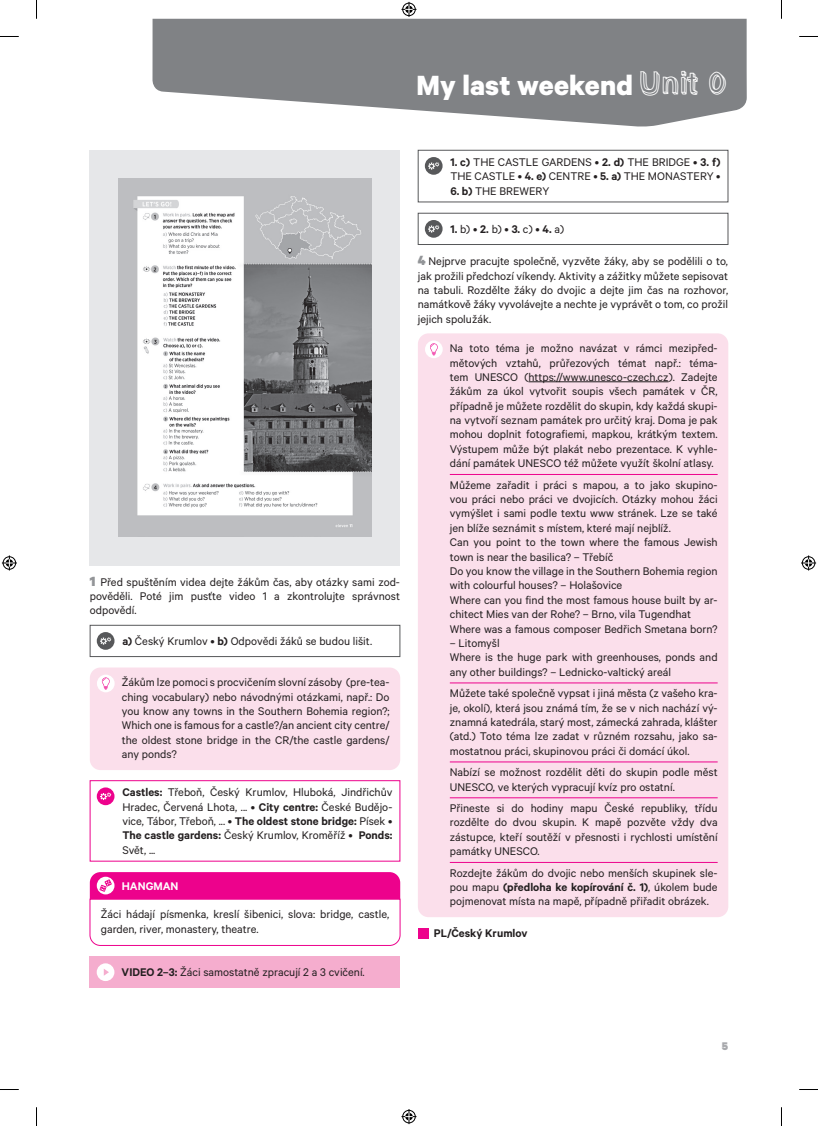
<style>
.page{position:relative;width:818px;height:1126px;background:#fff}
.page>*{position:absolute;margin:0;border:0;box-sizing:border-box;transform-origin:0 0}
.t1{font:700 31.25px "Calibre";letter-spacing:.005em;color:#fff}
.t2{font:12.5px/14.4px "Calibre";color:#231f20;text-align:justify}
.t3{font:600 12.5px "Calibre";color:#231f20}
.t4{font:600 12.5px "Calibre";color:#fff}
.t5{font:900 12.5px "Calibre";color:#a8a9ad}
.s1{font-family:"Pastel Block";font-weight:400;font-size:28.75px}
.s2{font-weight:900;font-size:15px;color:#939598}
.s3{font-weight:600}
</style>
<div class="page">
<svg style="left:152px;top:19px;width:594px;height:108px;fill:#808285"></svg>
<div style="left:90px;top:150px;width:310px;height:415px;background:#e6e7e9"></div>
<img style="left:118px;top:178px;width:253px;height:358px">
<div style="left:90px;top:956px;width:309px;height:32px;background:#f5adce"></div>
<div style="left:97px;top:963px;width:17px;height:17px;background:#fff;border-radius:50%"></div>
<svg style="left:104px;top:969px;width:5px;height:6px"></svg>
<div style="left:417px;top:150px;width:310px;height:52px;border:1px solid #57585a"></div>
<div style="left:424px;top:157px;width:18px;height:18px;background:#57585a;border-radius:50%"></div>
<svg style="left:428px;top:162px;width:11px;height:8px"></svg>
<div style="left:417px;top:213px;width:310px;height:32px;border:1px solid #57585a"></div>
<div style="left:424px;top:220px;width:18px;height:18px;background:#57585a;border-radius:50%"></div>
<svg style="left:428px;top:225px;width:11px;height:7px"></svg>
<div style="left:90px;top:625px;width:310px;height:31px;border:1px solid #57585a"></div>
<div style="left:97px;top:632px;width:17px;height:17px;background:#57585a;border-radius:50%"></div>
<svg style="left:100px;top:637px;width:11px;height:7px"></svg>
<div style="left:90px;top:780px;width:310px;height:81px;border:1px solid #ed028c"></div>
<div style="left:97px;top:787px;width:17px;height:18px;background:#ed028c;border-radius:50%"></div>
<svg style="left:100px;top:792px;width:11px;height:8px"></svg>
<div style="left:90px;top:667px;width:310px;height:103px;background:#fbdfeb;border-radius:11px"></div>
<div style="left:97px;top:674px;width:18px;height:18px;background:#fff;border-radius:50%"></div>
<svg style="left:102px;top:677px;width:8px;height:12px"></svg>
<svg style="left:90px;top:872px;width:310px;height:73px"></svg>
<div style="left:417px;top:333px;width:310px;height:584px;background:#fbdfeb;border-radius:11px"></div>
<hr style="left:528px;top:381px;width:140px;height:1px;background:#231f20">
<hr style="left:449px;top:474px;width:268px;height:1px;background:#ed028c">
<hr style="left:449px;top:682px;width:268px;height:1px;background:#ed028c">
<hr style="left:449px;top:761px;width:268px;height:1px;background:#ed028c">
<hr style="left:449px;top:797px;width:268px;height:1px;background:#ed028c">
<hr style="left:449px;top:862px;width:268px;height:1px;background:#ed028c">
<div style="left:424px;top:340px;width:18px;height:18px;background:#fff;border-radius:50%"></div>
<svg style="left:430px;top:343px;width:7px;height:12px"></svg>
<div style="left:417px;top:927px;width:11px;height:11px;background:#ed028c"></div>
<svg style="left:0;top:36px;width:19px;height:1px"></svg>
<svg style="left:799px;top:36px;width:18px;height:1px"></svg>
<svg style="left:0;top:1089px;width:19px;height:1px"></svg>
<svg style="left:799px;top:1089px;width:18px;height:1px"></svg>
<svg style="left:36px;top:0;width:1px;height:19px"></svg>
<svg style="left:36px;top:1107px;width:1px;height:18px"></svg>
<svg style="left:401px;top:2px;width:15px;height:15px"></svg>
<svg style="left:401px;top:1109px;width:15px;height:14px"></svg>
<svg style="left:2px;top:555px;width:15px;height:15px"></svg>
<svg style="left:801px;top:555px;width:14px;height:15px"></svg>
<h1 class="t1" style="left:416px;top:66px;width:313px">My last weekend <span class="s1">Unit 0</span></h1>
<p class="t2" style="left:90px;top:574px;width:311px"><span class="s2">1</span> Před spuštěním videa dejte žákům čas, aby otázky sami zod&shy;pověděli. Poté jim pusťte video 1 a zkontrolujte správnost odpovědí.</p>
<p class="t2" style="left:122px;top:633px;width:251px"><span class="s3">a)</span> Český Krumlov • <span class="s3">b)</span> Odpovědi žáků se budou lišit.</p>
<p class="t2" style="left:122px;top:674px;width:269px">Žákům lze pomoci s procvičením slovní zásoby (pre-tea&shy;ching vocabulary) nebo návodnými otázkami, např.: Do you know any towns in the Southern Bohemia region?; Which one is famous for a castle?/an ancient city centre/ the oldest stone bridge in the CR/the castle gardens/ any ponds?</p>
<p class="t2" style="left:122px;top:784px;width:271px"><span class="s3">Castles:</span> Třeboň, Český Krumlov, Hluboká, Jindřichův Hradec, Červená Lhota, ... • <span class="s3">City centre:</span> České Budějo&shy;vice, Tábor, Třeboň, ... • <span class="s3">The oldest stone bridge:</span> Písek • <span class="s3">The castle gardens:</span> Český Krumlov, Kroměříž • <span class="s3">Ponds:<br></span>Svět, ...</p>
<p class="t4" style="left:122px;top:878px;width:58px">HANGMAN</p>
<p class="t2" style="left:101px;top:906px;width:290px">Žáci hádají písmenka, kreslí šibenici, slova: bridge, castle, garden, river, monastery, theatre.</p>
<p class="t2" style="left:122px;top:964px;width:244px"><span class="s3">VIDEO 2–3:</span> Žáci samostatně zpracují 2 a 3 cvičení.</p>
<p class="t2" style="left:450px;top:154px;width:271px"><span class="s3">1. c)</span> THE CASTLE GARDENS • <span class="s3">2. d)</span> THE BRIDGE • <span class="s3">3. f)<br></span>THE CASTLE • <span class="s3">4. e)</span> CENTRE • <span class="s3">5. a)</span> THE MONASTERY •</p>
<p class="t2" style="left:450px;top:183px;width:100px"><span class="s3">6. b)</span> THE BREWERY</p>
<p class="t2" style="left:450px;top:221px;width:115px"><span class="s3">1.</span> b) • <span class="s3">2.</span> b) • <span class="s3">3.</span> c) • <span class="s3">4.</span> a)</p>
<p class="t2" style="left:417px;top:254px;width:311px"><span class="s2">4</span> Nejprve pracujte společně, vyzvěte žáky, aby se podělili o to, jak prožili předchozí víkendy. Aktivity a zážitky můžete sepisovat na tabuli. Rozdělte žáky do dvojic a dejte jim čas na rozhovor, namátkově žáky vyvolávejte a nechte je vyprávět o tom, co prožil jejich spolužák.</p>
<p class="t2" style="left:449px;top:340px;width:269px">Na toto téma je možno navázat v rámci mezipřed&shy;mětových vztahů, průřezových témat např.: téma&shy;tem UNESCO (https://www.unesco-czech.cz). Zadejte žákům za úkol vytvořit soupis všech památek v ČR, případně je můžete rozdělit do skupin, kdy každá skupi&shy;na vytvoří seznam památek pro určitý kraj. Doma je pak mohou doplnit fotografiemi, mapkou, krátkým textem.<br>Výstupem může být plakát nebo prezentace. K vyhle&shy;dání památek UNESCO též můžete využít školní atlasy.</p>
<p class="t2" style="left:449px;top:477px;width:269px;text-align:left">Můžeme zařadit i práci s mapou, a to jako skupino&shy;vou práci nebo práci ve dvojicích. Otázky mohou žáci vymýšlet i sami podle textu www stránek. Lze se také jen blíže seznámit s místem, které mají nejblíž.<br>Can you point to the town where the famous Jewish town is near the basilica? – Třebíč<br>Do you know the village in the Southern Bohemia region with colourful houses? – Holašovice<br>Where can you find the most famous house built by ar&shy;chitect Mies van der Rohe? – Brno, vila Tugendhat Where was a famous composer Bedřich Smetana born?</p>
<p class="t2" style="left:449px;top:635px;width:269px;text-align:left">– Litomyšl<br>Where is the huge park with greenhouses, ponds and any other buildings? – Lednicko-valtický areál</p>
<p class="t2" style="left:449px;top:685px;width:269px">Můžete také společně vypsat i jiná města (z vašeho kra&shy;je, okolí), která jsou známá tím, že se v nich nachází vý&shy;znamná katedrála, starý most, zámecká zahrada, klášter (atd.) Toto téma lze zadat v různém rozsahu, jako sa&shy;mostatnou práci, skupinovou práci či domácí úkol.</p>
<p class="t2" style="left:449px;top:764px;width:269px">Nabízí se možnost rozdělit děti do skupin podle měst<br>UNESCO, ve kterých vypracují kvíz pro ostatní.</p>
<p class="t2" style="left:449px;top:800px;width:269px">Přineste si do hodiny mapu České republiky, třídu rozdělte do dvou skupin. K mapě pozvěte vždy dva zástupce, kteří soutěží v přesnosti i rychlosti umístění památky UNESCO.</p>
<p class="t2" style="left:449px;top:865px;width:269px">Rozdejte žákům do dvojic nebo menších skupinek sle&shy;pou mapu <span class="s3">(předloha ke kopírování č. 1)</span>, úkolem bude pojmenovat místa na mapě, případně přiřadit obrázek.</p>
<p class="t3" style="left:433px;top:925px;width:95px">PL/Český Krumlov</p>
<p class="t5" style="left:721px;top:1038px;width:8px">5</p>
</div>
